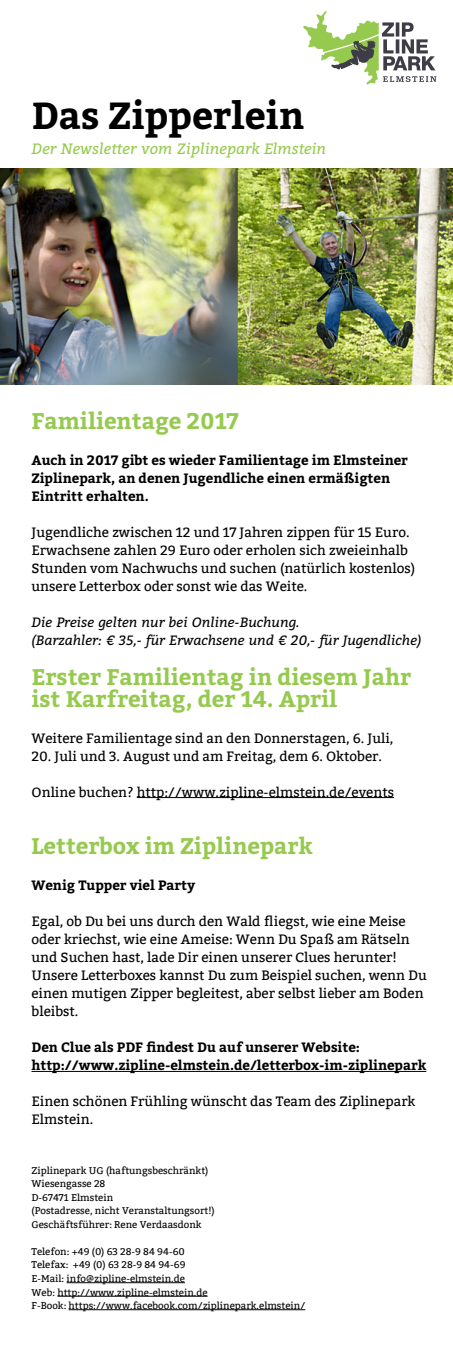
<style>
.page{position:relative;width:453px;height:1355px;background:#fff}
.page>*{position:absolute;margin:0;border:0;box-sizing:border-box;transform-origin:0 0}
.t1{font:700 37.5px "Bitter";color:#000}
.HD{font:700 22.5px/21.8px "Bitter";color:#96ca4e}
.t2{font:italic 15px "Bitter";color:#96ca4e}
.Text{font:13.5px/18px "Bitter";color:#000}
.t3{font:700 13.5px/18px "Bitter";color:#000}
.Text-2{font:italic 13.5px/18px "Bitter";color:#000}
.t4{font:9.75px "Bitter";color:#000}
</style>
<div class="page">
<hr style="left:137px;top:797px;width:257px;height:1px;background:#000">
<hr style="left:32px;top:1071px;width:394px;height:1px;background:#000">
<hr style="left:67px;top:1282px;width:118px;height:1px;background:#000">
<hr style="left:57px;top:1296px;width:151px;height:1px;background:#000">
<hr style="left:69px;top:1309px;width:236px;height:1px;background:#000">
<svg style="left:303px;top:11px;width:133px;height:74px"></svg>
<img style="left:0;top:169px;width:453px;height:216px">
<p class="t1" style="left:32px;top:93px;width:274px">Das Zipperlein</p>
<p class="t2" style="left:32px;top:138px;width:296px">Der Newsletter vom Ziplinepark Elmstein</p>
<p class="HD" style="left:32px;top:410px;width:209px">Familientage 2017</p>
<p class="t3" style="left:32px;top:451px;width:378px">Auch in 2017 gibt es wieder Familientage im Elmsteiner<br>Ziplinepark, an denen Jugendliche einen ermäßigten<br>Eintritt erhalten.</p>
<p class="Text" style="left:32px;top:523px;width:385px">Jugendliche zwischen 12 und 17 Jahren zippen für 15 Euro.<br>Erwachsene zahlen 29 Euro oder erholen sich zweieinhalb Stunden vom Nachwuchs und suchen (natürlich kostenlos) unsere Letterbox oder sonst wie das Weite.</p>
<p class="Text-2" style="left:32px;top:612px;width:392px">Die Preise gelten nur bei Online-Buchung.<br>(Barzahler: € 35,- für Erwachsene und € 20,- für Jugendliche)</p>
<p class="HD" style="left:32px;top:666px;width:381px">Erster Familientag in diesem Jahr ist Karfreitag, der 14. April</p>
<p class="Text" style="left:32px;top:729px;width:364px">Weitere Familientage sind an den Donnerstagen, 6. Juli,</p>
<p class="Text" style="left:32px;top:747px;width:352px">20. Juli und 3. August und am Freitag, dem 6. Oktober.</p>
<p class="Text" style="left:32px;top:783px;width:364px">Online buchen? http://www.zipline-elmstein.de/events</p>
<p class="HD" style="left:32px;top:835px;width:283px">Letterbox im Ziplinepark</p>
<p class="t3" style="left:32px;top:876px;width:165px">Wenig Tupper viel Party</p>
<p class="Text" style="left:32px;top:913px;width:397px">Egal, ob Du bei uns durch den Wald fliegst, wie eine Meise oder kriechst, wie eine Ameise: Wenn Du Spaß am Rätseln und Suchen hast, lade Dir einen unserer Clues herunter!<br>Unsere Letterboxes kannst Du zum Beispiel suchen, wenn Du einen mutigen Zipper begleitest, aber selbst lieber am Boden bleibst.</p>
<p class="t3" style="left:32px;top:1038px;width:396px">Den Clue als PDF findest Du auf unserer Website: http://www.zipline-elmstein.de/letterbox-im-ziplinepark</p>
<p class="Text" style="left:32px;top:1093px;width:386px">Einen schönen Frühling wünscht das Team des Ziplinepark<br>Elmstein.</p>
<p class="t4" style="left:32px;top:1164px;width:178px">Ziplinepark UG (haftungsbeschränkt)</p>
<p class="t4" style="left:32px;top:1178px;width:75px">Wiesengasse 28</p>
<p class="t4" style="left:32px;top:1191px;width:83px">D-67471 Elmstein</p>
<p class="t4" style="left:32px;top:1205px;width:185px">(Postadresse, nicht Veranstaltungsort!)</p>
<p class="t4" style="left:32px;top:1218px;width:172px">Geschäftsführer: Rene Verdaasdonk</p>
<p class="t4" style="left:32px;top:1245px;width:155px">Telefon: +49 (0) 63 28-9 84 94-60</p>
<p class="t4" style="left:32px;top:1259px;width:156px">Telefax: +49 (0) 63 28-9 84 94-69</p>
<p class="t4" style="left:32px;top:1272px;width:155px">E-Mail: info@zipline-elmstein.de</p>
<p class="t4" style="left:32px;top:1286px;width:178px">Web: http://www.zipline-elmstein.de</p>
<p class="t4" style="left:32px;top:1299px;width:275px">F-Book: https://www.facebook.com/ziplinepark.elmstein/</p>
</div>
